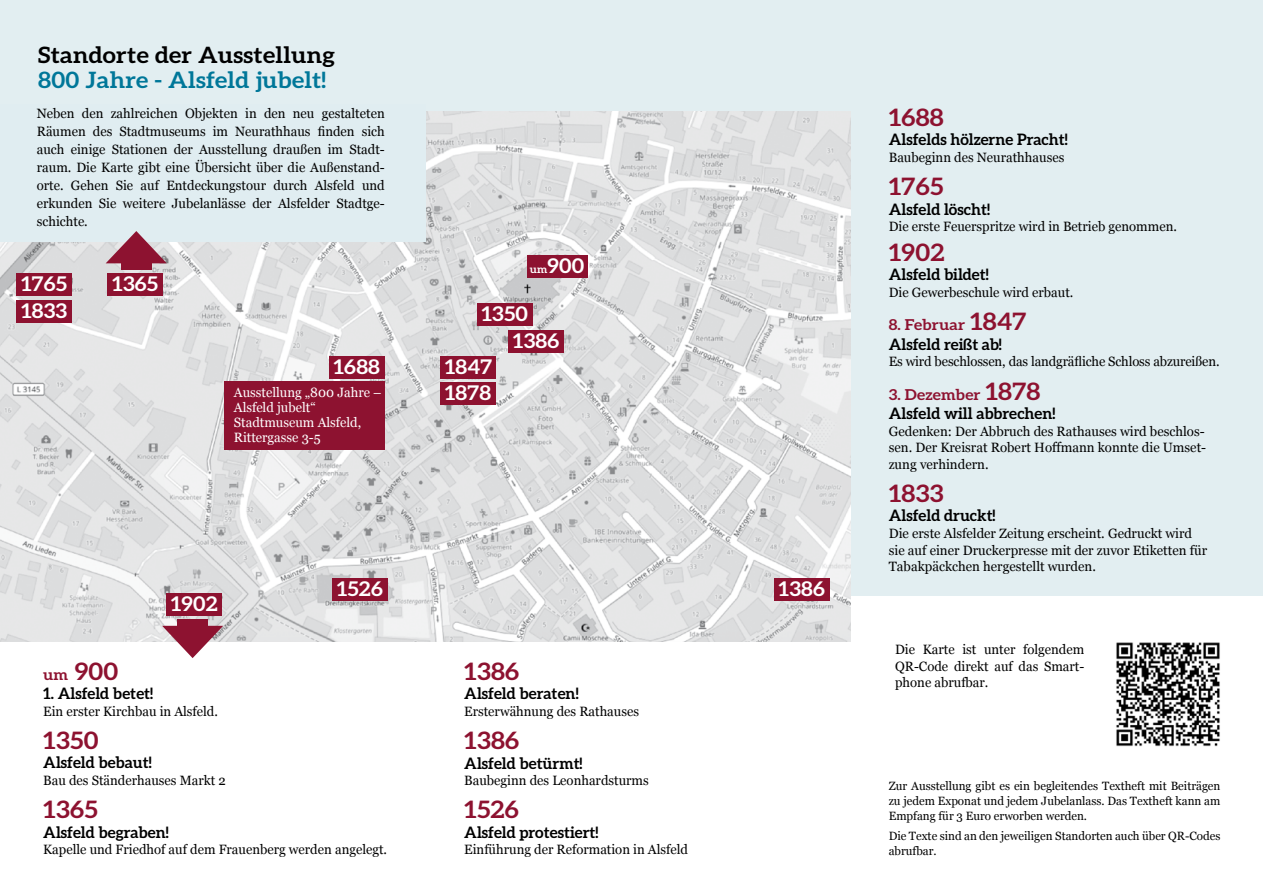
<style>
.page{position:relative;width:1263px;height:893px;background:#fff}
.page>*{position:absolute;margin:0;border:0;box-sizing:border-box;transform-origin:0 0}
.t1{font:700 24px "Aleo";letter-spacing:.01em;color:#8d1230;scale:1.08 1}
.t2{font:700 22.5px "Aleo";letter-spacing:.01em;color:#000;scale:1.08 1}
.t3{font:700 22.5px "Aleo";letter-spacing:.01em;color:#079;scale:1.08 1}
.t4{font:700 20.25px/26px "Aleo";letter-spacing:.01em;color:#fff;scale:1.08 1}
.t5{font:700 15.75px "Aleo";color:#000}
.t6{font:700 15px "Aleo";letter-spacing:.01em;color:#8d1230;scale:1.08 1}
.t7{font:13.5px/16.5px "Georgia";color:#000;text-align:justify}
.t8{font:13.5px/15px "Georgia";color:#fff}
.t9{font:12px/15px "Georgia";color:#000;text-align:justify}
.s1{font-size:10.5px}
.s2{font-size:15px}
.s3{font-size:24px}
</style>
<div class="page">
<div style="left:0;top:0;width:1263px;height:595px;background:#e0edf1"></div>
<img style="left:0;top:111px;width:850px;height:531px">
<img style="left:1116px;top:642px;width:104px;height:105px">
<div style="left:0;top:104px;width:425px;height:138px;background:#e0edf1"></div>
<div style="left:527px;top:255px;width:61px;height:23px;background:#8d1230"></div>
<div style="left:477px;top:303px;width:56px;height:23px;background:#8d1230"></div>
<div style="left:440px;top:356px;width:56px;height:22px;background:#8d1230"></div>
<div style="left:440px;top:382px;width:56px;height:22px;background:#8d1230"></div>
<div style="left:329px;top:356px;width:56px;height:22px;background:#8d1230"></div>
<div style="left:508px;top:330px;width:56px;height:23px;background:#8d1230"></div>
<div style="left:16px;top:273px;width:56px;height:23px;background:#8d1230"></div>
<div style="left:108px;top:273px;width:55px;height:23px;background:#8d1230"></div>
<div style="left:16px;top:300px;width:56px;height:23px;background:#8d1230"></div>
<div style="left:166px;top:593px;width:56px;height:23px;background:#8d1230"></div>
<div style="left:332px;top:578px;width:56px;height:23px;background:#8d1230"></div>
<div style="left:774px;top:578px;width:56px;height:23px;background:#8d1230"></div>
<div style="left:224px;top:382px;width:161px;height:68px;background:#8d1230"></div>
<svg style="left:106px;top:231px;width:61px;height:32px"></svg>
<div style="left:121px;top:263px;width:30px;height:7px;background:#8d1230"></div>
<svg style="left:162px;top:626px;width:61px;height:32px"></svg>
<div style="left:178px;top:619px;width:30px;height:7px;background:#8d1230"></div>
<h2 class="t2" style="left:38px;top:42px;width:276px">Standorte der Ausstellung</h2>
<h2 class="t3" style="left:38px;top:67px;width:268px">800 Jahre - Alsfeld jubelt!</h2>
<p class="t7" style="left:37px;top:104px;width:349px;line-height:18px">Neben den zahlreichen Objekten in den neu gestalteten Räumen des Stadtmuseums im Neurathhaus finden sich auch einige Stationen der Ausstellung draußen im Stadt&shy;raum. Die Karte gibt eine Übersicht über die Außenstand&shy;orte. Gehen Sie auf Entdeckungstour durch Alsfeld und erkunden Sie weitere Jubelanlässe der Alsfelder Stadtge&shy;schichte.</p>
<h3 class="t4" style="left:21px;top:270px;width:44px">1765</h3>
<h3 class="t4" style="left:112px;top:270px;width:44px">1365</h3>
<h3 class="t4" style="left:21px;top:298px;width:44px">1833</h3>
<h3 class="t4" style="left:333px;top:353px;width:45px">1688</h3>
<p class="t8" style="left:234px;top:384px;width:149px">Ausstellung „800 Jahre –<br>Alsfeld jubelt“<br>Stadtmuseum Alsfeld,<br>Rittergasse 3-5</p>
<h3 class="t4" style="left:530px;top:252px;width:52px"><span class="s1">um</span>900</h3>
<h3 class="t4" style="left:481px;top:301px;width:45px">1350</h3>
<h3 class="t4" style="left:445px;top:353px;width:45px">1847<br>1878</h3>
<h3 class="t4" style="left:513px;top:328px;width:44px">1386</h3>
<h3 class="t4" style="left:171px;top:591px;width:45px">1902</h3>
<h3 class="t4" style="left:337px;top:576px;width:44px">1526</h3>
<h3 class="t4" style="left:779px;top:576px;width:44px">1386</h3>
<h1 class="t1" style="left:43px;top:657px;width:71px"><span class="s2">um</span> 900</h1>
<p class="t5" style="left:43px;top:684px;width:111px">1. Alsfeld betet!</p>
<p class="t7" style="left:43px;top:702px;width:176px">Ein erster Kirchbau in Alsfeld.</p>
<h1 class="t1" style="left:43px;top:726px;width:53px">1350</h1>
<p class="t5" style="left:43px;top:754px;width:110px">Alsfeld bebaut!</p>
<p class="t7" style="left:43px;top:771px;width:184px">Bau des Ständerhauses Markt 2</p>
<h1 class="t1" style="left:43px;top:796px;width:52px">1365</h1>
<p class="t5" style="left:43px;top:823px;width:127px">Alsfeld begraben!</p>
<p class="t7" style="left:43px;top:841px;width:345px">Kapelle und Friedhof auf dem Frauenberg werden angelegt.</p>
<h1 class="t1" style="left:464px;top:657px;width:52px">1386</h1>
<p class="t5" style="left:464px;top:684px;width:116px">Alsfeld beraten!</p>
<p class="t7" style="left:464px;top:702px;width:176px">Ersterwähnung des Rathauses</p>
<h1 class="t1" style="left:464px;top:727px;width:52px">1386</h1>
<p class="t5" style="left:464px;top:754px;width:120px">Alsfeld betürmt!</p>
<p class="t7" style="left:464px;top:772px;width:186px">Baubeginn des Leonhardsturms</p>
<h1 class="t1" style="left:464px;top:796px;width:52px">1526</h1>
<p class="t5" style="left:464px;top:823px;width:136px">Alsfeld protestiert!</p>
<p class="t7" style="left:464px;top:841px;width:225px">Einführung der Reformation in Alsfeld</p>
<h1 class="t1" style="left:889px;top:103px;width:53px">1688</h1>
<p class="t5" style="left:889px;top:131px;width:180px">Alsfelds hölzerne Pracht!</p>
<p class="t7" style="left:889px;top:148px;width:177px">Baubeginn des Neurathhauses</p>
<h1 class="t1" style="left:889px;top:173px;width:52px">1765</h1>
<p class="t5" style="left:889px;top:200px;width:103px">Alsfeld löscht!</p>
<p class="t7" style="left:889px;top:218px;width:290px">Die erste Feuerspritze wird in Betrieb genommen.</p>
<h1 class="t1" style="left:889px;top:238px;width:53px">1902</h1>
<p class="t5" style="left:889px;top:266px;width:101px">Alsfeld bildet!</p>
<p class="t7" style="left:889px;top:283px;width:186px">Die Gewerbeschule wird erbaut.</p>
<p class="t6" style="left:889px;top:316px;width:129px">8. Februar <span class="s3">1847</span></p>
<p class="t5" style="left:889px;top:335px;width:115px">Alsfeld reißt ab!</p>
<p class="t7" style="left:889px;top:353px;width:332px">Es wird beschlossen, das landgräfliche Schloss abzureißen.</p>
<p class="t6" style="left:889px;top:386px;width:142px">3. Dezember <span class="s3">1878</span></p>
<p class="t5" style="left:889px;top:404px;width:168px">Alsfeld will abbrechen!</p>
<p class="t7" style="left:889px;top:422px;width:319px">Gedenken: Der Abbruch des Rathauses wird beschlos&shy;sen. Der Kreisrat Robert Hoffmann konnte die Umset&shy;zung verhindern.</p>
<h1 class="t1" style="left:889px;top:479px;width:52px">1833</h1>
<p class="t5" style="left:889px;top:507px;width:108px">Alsfeld druckt!</p>
<p class="t7" style="left:889px;top:524px;width:320px;text-align:left">Die erste Alsfelder Zeitung erscheint. Gedruckt wird sie auf einer Druckerpresse mit der zuvor Etiketten für<br>Tabakpäckchen hergestellt wurden.</p>
<p class="t7" style="left:895px;top:641px;width:191px">Die Karte ist unter folgendem QR-Code direkt auf das Smart&shy;phone abrufbar.</p>
<p class="t9" style="left:889px;top:778px;width:333px">Zur Ausstellung gibt es ein begleitendes Textheft mit Beiträgen zu jedem Exponat und jedem Jubelanlass. Das Textheft kann am Empfang für 3 Euro erworben werden.</p>
<p class="t9" style="left:889px;top:827px;width:333px">Die Texte sind an den jeweiligen Standorten auch über QR-Codes abrufbar.</p>
</div>
